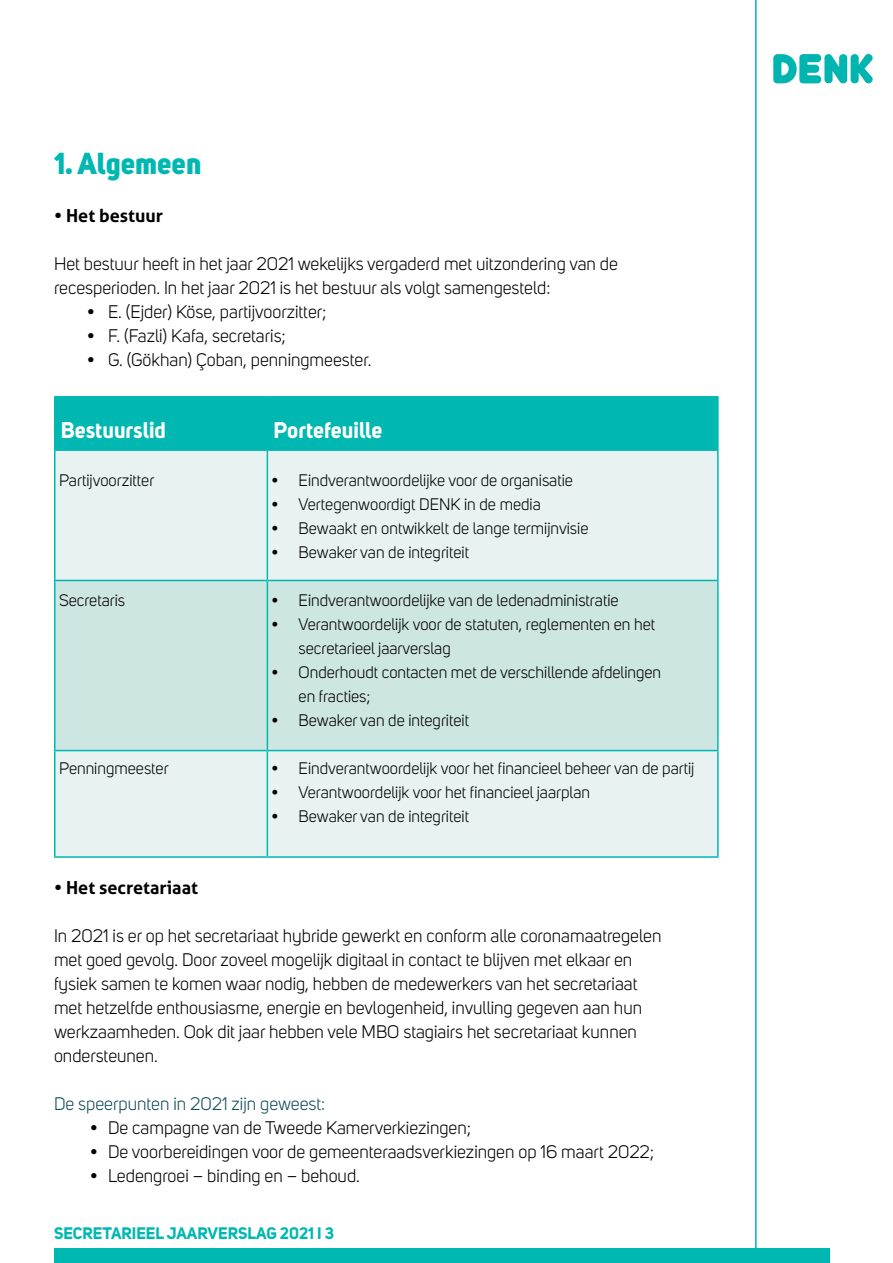
<style>
.page{position:relative;width:893px;height:1263px;background:#fff}
.page>*{position:absolute;margin:0;border:0;box-sizing:border-box;transform-origin:0 0}
.t1{font:800 30px "Uni Sans";color:#00b7b2}
.t2{font:700 22.5px "Uni Sans";color:#fff}
.t3{font:18px/24px "Uni Sans";color:#000}
.t4{font:18px "Uni Sans";color:#114c59}
.t5{font:700 18px "Aller";color:#000}
.t6{font:16.5px/24px "Uni Sans";color:#000}
.t7{font:700 16.5px "Uni Sans";color:#00b7b2}
</style>
<div class="page">
<svg style="left:773px;top:54px;width:100px;height:29px"></svg>
<hr style="left:755px;top:0;width:2px;height:1263px;background:#00b7b2">
<div style="left:54px;top:1248px;width:775px;height:15px;background:#00b8b2"></div>
<div style="left:56px;top:398px;width:661px;height:51px;background:#00b7b2"></div>
<div style="left:56px;top:451px;width:661px;height:405px;background:#e8f3f1"></div>
<div style="left:56px;top:581px;width:661px;height:169px;background:#cde6e1"></div>
<hr style="left:267px;top:398px;width:1px;height:51px;background:#00b7b2">
<hr style="left:54px;top:449px;width:213px;height:2px;background:#00b7b2">
<hr style="left:267px;top:449px;width:452px;height:2px;background:#00b7b2">
<hr style="left:267px;top:451px;width:1px;height:129px;background:#00b7b2">
<hr style="left:54px;top:580px;width:213px;height:1px;background:#00b7b2">
<hr style="left:267px;top:580px;width:452px;height:1px;background:#00b7b2">
<hr style="left:54px;top:750px;width:213px;height:1px;background:#00b7b2">
<hr style="left:267px;top:750px;width:452px;height:1px;background:#00b7b2">
<hr style="left:267px;top:751px;width:1px;height:105px;background:#00b7b2">
<hr style="left:267px;top:581px;width:1px;height:169px;background:#00b7b2">
<hr style="left:54px;top:396px;width:213px;height:2px;background:#00b7b2">
<hr style="left:54px;top:398px;width:2px;height:51px;background:#00b7b2">
<hr style="left:267px;top:396px;width:452px;height:2px;background:#00b7b2">
<hr style="left:717px;top:398px;width:2px;height:51px;background:#00b7b2">
<hr style="left:54px;top:451px;width:2px;height:129px;background:#00b7b2">
<hr style="left:717px;top:451px;width:2px;height:129px;background:#00b7b2">
<hr style="left:54px;top:581px;width:2px;height:169px;background:#00b7b2">
<hr style="left:717px;top:581px;width:2px;height:169px;background:#00b7b2">
<hr style="left:54px;top:751px;width:2px;height:105px;background:#00b7b2">
<hr style="left:717px;top:751px;width:2px;height:105px;background:#00b7b2">
<hr style="left:54px;top:856px;width:213px;height:2px;background:#00b7b2">
<hr style="left:267px;top:856px;width:452px;height:2px;background:#00b7b2">
<h1 class="t1" style="left:54px;top:144px;width:149px">1. Algemeen</h1>
<p class="t5" style="left:54px;top:205px;width:110px">• Het bestuur</p>
<p class="t3" style="left:54px;top:252px;width:565px">Het bestuur heeft in het jaar 2021 wekelijks vergaderd met uitzondering van de recesperioden. In het jaar 2021 is het bestuur als volgt samengesteld:</p>
<p class="t3" style="left:87px;top:300px;width:241px">• E. (Ejder) Köse, partijvoorzitter;</p>
<p class="t3" style="left:87px;top:324px;width:201px">• F. (Fazli) Kafa, secretaris;</p>
<p class="t3" style="left:87px;top:348px;width:286px">• G. (Gökhan) Çoban, penningmeester.</p>
<p class="t2" style="left:61px;top:416px;width:107px">Bestuurslid</p>
<p class="t2" style="left:273px;top:416px;width:111px">Portefeuille</p>
<p class="t6" style="left:59px;top:468px;width:97px">Partijvoorzitter</p>
<p class="t6" style="left:272px;top:468px;width:303px">• Eindverantwoordelijke voor de organisatie</p>
<p class="t6" style="left:272px;top:492px;width:271px">• Vertegenwoordigt DENK in de media</p>
<p class="t6" style="left:272px;top:516px;width:318px">• Bewaakt en ontwikkelt de lange termijnvisie</p>
<p class="t6" style="left:272px;top:540px;width:199px">• Bewaker van de integriteit</p>
<p class="t6" style="left:59px;top:588px;width:68px">Secretaris</p>
<p class="t6" style="left:272px;top:588px;width:348px">• Eindverantwoordelijke van de ledenadministratie</p>
<p class="t6" style="left:299px;top:612px;width:358px;text-indent:-27px">• Verantwoordelijk voor de statuten, reglementen en het secretarieel jaarverslag</p>
<p class="t6" style="left:299px;top:660px;width:364px;text-indent:-27px">• Onderhoudt contacten met de verschillende afdelingen en fracties;</p>
<p class="t6" style="left:272px;top:708px;width:199px">• Bewaker van de integriteit</p>
<p class="t6" style="left:59px;top:756px;width:111px">Penningmeester</p>
<p class="t6" style="left:272px;top:756px;width:424px">• Eindverantwoordelijk voor het financieel beheer van de partij</p>
<p class="t6" style="left:272px;top:780px;width:320px">• Verantwoordelijk voor het financieel jaarplan</p>
<p class="t6" style="left:272px;top:804px;width:199px">• Bewaker van de integriteit</p>
<p class="t5" style="left:54px;top:877px;width:145px">• Het secretariaat</p>
<p class="t3" style="left:54px;top:924px;width:609px">In 2021 is er op het secretariaat hybride gewerkt en conform alle coronamaatregelen met goed gevolg. Door zoveel mogelijk digitaal in contact te blijven met elkaar en fysiek samen te komen waar nodig, hebben de medewerkers van het secretariaat met hetzelfde enthousiasme, energie en bevlogenheid, invulling gegeven aan hun werkzaamheden. Ook dit jaar hebben vele MBO stagiairs het secretariaat kunnen ondersteunen.</p>
<p class="t4" style="left:54px;top:1093px;width:273px">De speerpunten in 2021 zijn geweest:</p>
<p class="t3" style="left:90px;top:1116px;width:383px">• De campagne van de Tweede Kamerverkiezingen;</p>
<p class="t3" style="left:90px;top:1140px;width:566px">• De voorbereidingen voor de gemeenteraadsverkiezingen op 16 maart 2022;</p>
<p class="t3" style="left:90px;top:1164px;width:271px">• Ledengroei – binding en – behoud.</p>
<p class="t7" style="left:54px;top:1223px;width:282px">SECRETARIEEL JAARVERSLAG 2021 I 3</p>
</div>
